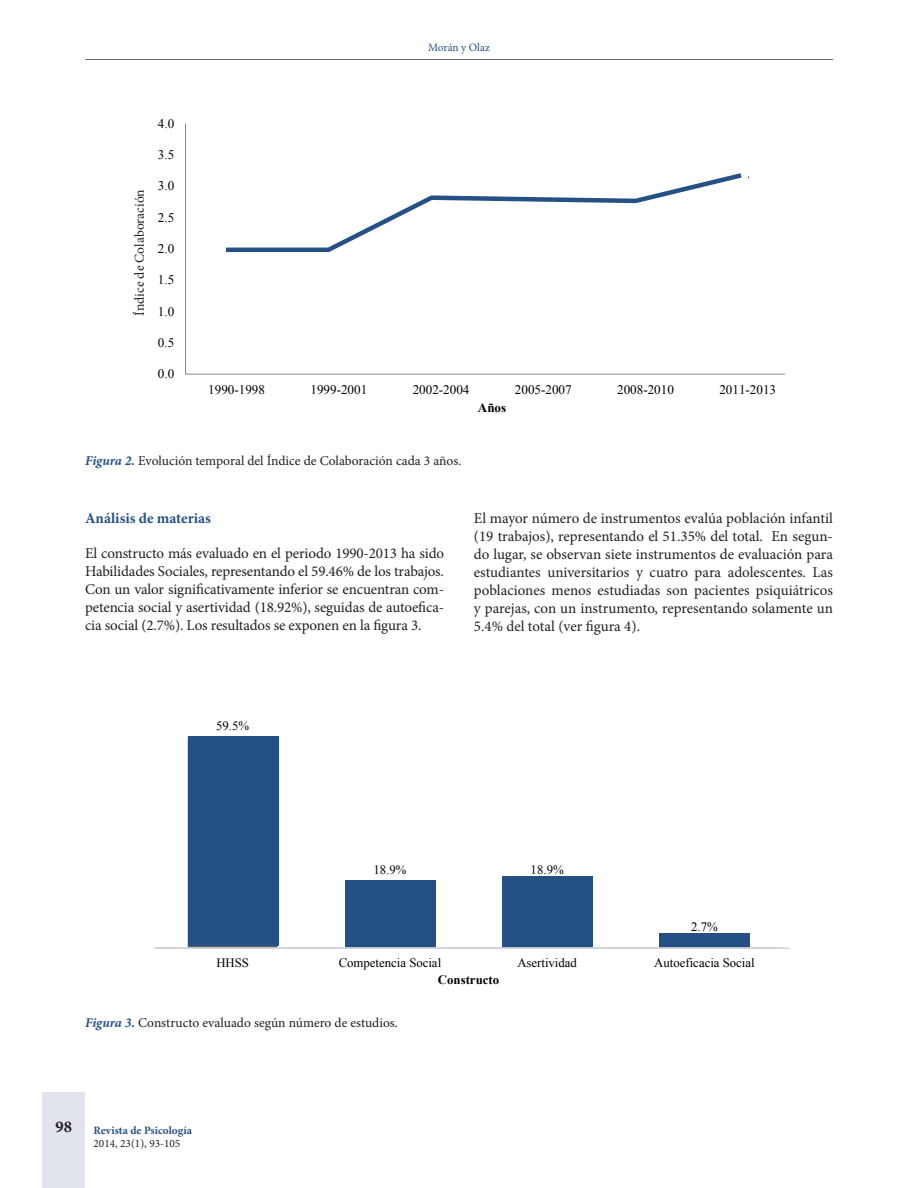
<style>
.page{position:relative;width:918px;height:1188px;background:#fff}
.page>*{position:absolute;margin:0;border:0;box-sizing:border-box;transform-origin:0 0}
.t1{font:700 16.5px "Minion Pro";color:#231f20}
.TEXTO{font:15px/18px "Minion Pro";letter-spacing:-.005em;color:#231f20;text-align:justify}
.TITULO_2{font:700 15px "Minion Pro";color:#255085}
.REFERENCIAS{font:13.5px "Minion Pro";color:#231f20}
.texto_real_tabla{font:13.5px "Minion Pro";color:#231f20}
.t2{font:13.2px "Times New Roman";color:#000}
.t3{font:700 13.2px "Times New Roman";color:#000}
.t4{font:13.05px "Times New Roman";color:#000}
.t5{font:12.75px "Times New Roman";color:#000}
.t6{font:700 12.75px "Times New Roman";color:#000}
.t7{font:700 11.25px "Minion Pro";letter-spacing:.005em;color:#255085}
.t8{font:11.25px "Minion Pro";color:#231f20}
.t9{font:11.25px "Minion Pro";letter-spacing:-.005em;color:#255085}
.s1{font-weight:700;font-style:italic;color:#255085}
</style>
<div class="page">
<div style="left:43px;top:1092px;width:42px;height:96px;background:#e2e4ed"></div>
<hr style="left:85px;top:59px;width:748px;height:1px;background:#6c6d70">
<hr style="left:185px;top:124px;width:1px;height:250px;background:#868686">
<hr style="left:186px;top:374px;width:599px;height:1px;background:#868686">
<hr style="left:154px;top:947px;width:629px;height:1px;background:#d9d9d9">
<div style="left:188px;top:736px;width:91px;height:210px;background:#255085"></div>
<div style="left:345px;top:880px;width:91px;height:67px;background:#255085"></div>
<div style="left:502px;top:877px;width:91px;height:70px;background:#255085"></div>
<div style="left:659px;top:933px;width:90px;height:14px;background:#255085"></div>
<hr style="left:156px;top:948px;width:634px;height:1px;background:#bdc0d5">
<svg style="left:226px;top:173px;width:516px;height:80px"></svg>
<p class="texto_real_tabla" style="left:131px;top:316px;width:128px;rotate:-90deg">Índice de Colaboración</p>
<p class="t4" style="left:158px;top:115px;width:18px">4.0</p>
<p class="t2" style="left:158px;top:146px;width:18px">3.5</p>
<p class="t4" style="left:158px;top:177px;width:18px">3.0</p>
<p class="t2" style="left:158px;top:208px;width:18px">2.5</p>
<p class="t2" style="left:158px;top:240px;width:18px">2.0</p>
<p class="t4" style="left:158px;top:271px;width:18px">1.5</p>
<p class="t2" style="left:158px;top:302px;width:18px">1.0</p>
<p class="t4" style="left:158px;top:334px;width:18px">0.5</p>
<p class="t2" style="left:158px;top:365px;width:18px">0.0</p>
<p class="t9" style="left:428px;top:40px;width:63px">Morán y Olaz</p>
<p class="t4" style="left:208px;top:381px;width:58px">1990-1998</p>
<p class="t4" style="left:310px;top:381px;width:58px">1999-2001</p>
<p class="t4" style="left:413px;top:381px;width:58px">2002-2004</p>
<p class="t4" style="left:515px;top:381px;width:58px">2005-2007</p>
<p class="t4" style="left:617px;top:381px;width:58px">2008-2010</p>
<p class="t4" style="left:719px;top:381px;width:58px">2011-2013</p>
<p class="t3" style="left:478px;top:398px;width:30px">Años</p>
<p class="REFERENCIAS" style="left:85px;top:452px;width:378px"><span class="s1">Figura 2.</span> Evolución temporal del Índice de Colaboración cada 3 años.</p>
<p class="TITULO_2" style="left:85px;top:507px;width:127px">Análisis de materias</p>
<p class="TEXTO" style="left:85px;top:544px;width:361px">El constructo más evaluado en el periodo 1990-2013 ha sido Habilidades Sociales, representando el 59.46% de los trabajos.<br>Con un valor significativamente inferior se encuentran com&shy;petencia social y asertividad (18.92%), seguidas de autoefica&shy;cia social (2.7%). Los resultados se exponen en la figura 3.</p>
<p class="TEXTO" style="left:474px;top:509px;width:361px">El mayor número de instrumentos evalúa población infantil (19 trabajos), representando el 51.35% del total. En segun&shy;do lugar, se observan siete instrumentos de evaluación para estudiantes universitarios y cuatro para adolescentes. Las poblaciones menos estudiadas son pacientes psiquiátricos y parejas, con un instrumento, representando solamente un 5.4% del total (ver figura 4).</p>
<p class="t5" style="left:216px;top:718px;width:35px">59.5%</p>
<p class="t5" style="left:373px;top:861px;width:35px">18.9%</p>
<p class="t5" style="left:531px;top:861px;width:35px">18.9%</p>
<p class="t5" style="left:691px;top:919px;width:28px">2.7%</p>
<p class="t5" style="left:216px;top:954px;width:34px">HHSS</p>
<p class="t5" style="left:339px;top:954px;width:104px">Competencia Social</p>
<p class="t5" style="left:517px;top:954px;width:61px">Asertividad</p>
<p class="t5" style="left:654px;top:954px;width:102px">Autoeficacia Social</p>
<p class="t6" style="left:438px;top:971px;width:63px">Constructo</p>
<p class="REFERENCIAS" style="left:85px;top:1014px;width:314px"><span class="s1">Figura 3.</span> Constructo evaluado según número de estudios.</p>
<p class="t1" style="left:56px;top:1115px;width:18px">98</p>
<p class="t7" style="left:94px;top:1122px;width:100px">Revista de Psicología</p>
<p class="t8" style="left:94px;top:1136px;width:88px">2014, 23(1), 93-105</p>
</div>
